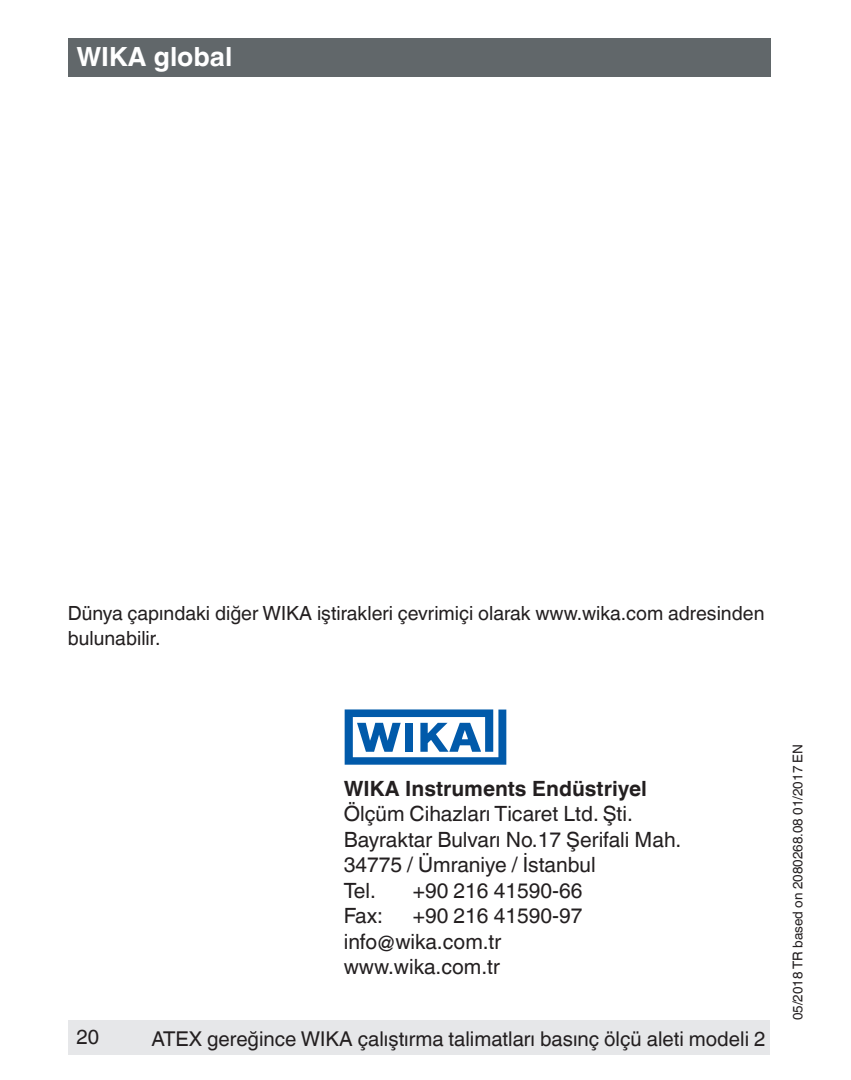
<style>
.page{position:relative;width:851px;height:1080px;background:#fff}
.page>*{position:absolute;margin:0;border:0;box-sizing:border-box;transform-origin:0 0}
.t1{font:700 26.4px "Helvetica World";color:#fff}
.t2{font:21px/25.5px "Helvetica World";color:#231f20}
.t3{font:700 21px "Helvetica World";color:#231f20}
.t4{font:20.4px "Helvetica World";color:#231f20}
.t5{font:19.5px/25.5px "Helvetica World";color:#231f20}
.t6{font:13.5px "Helvetica World";color:#231f20}
</style>
<div class="page">
<div style="left:68px;top:1020px;width:701px;height:34px;background:#e6e7e9"></div>
<div style="left:68px;top:38px;width:702px;height:39px;background:#61676a"></div>
<svg style="left:344px;top:709px;width:162px;height:56px"></svg>
<p class="t1" style="left:76px;top:41px;width:157px">WIKA global</p>
<p class="t5" style="left:68px;top:600px;width:698px">Dünya çapındaki diğer WIKA iştirakleri çevrimiçi olarak www.wika.com adresinden bulunabilir.</p>
<p class="t4" style="left:77px;top:1025px;width:24px">20</p>
<p class="t3" style="left:343px;top:776px;width:304px">WIKA Instruments Endüstriyel</p>
<p class="t2" style="left:343px;top:801px;width:339px">Ölçüm Cihazları Ticaret Ltd. Şti.<br>Bayraktar Bulvarı No.17 Şerifali Mah.<br>34775 / Ümraniye / İstanbul<br>Tel.</p>
<p class="t2" style="left:412px;top:878px;width:171px">+90 216 41590-66</p>
<p class="t2" style="left:343px;top:903px;width:41px">Fax:</p>
<p class="t2" style="left:343px;top:903px;width:240px;text-indent:69px">+90 216 41590-97 info@wika.com.tr www.wika.com.tr</p>
<p class="t4" style="left:151px;top:1027px;width:615px">ATEX gereğince WIKA çalıştırma talimatları basınç ölçü aleti modeli 2</p>
<p class="t6" style="left:790px;top:1020px;width:278px;rotate:-90deg">05/2018 TR based on 2080268.08 01/2017 EN</p>
</div>
